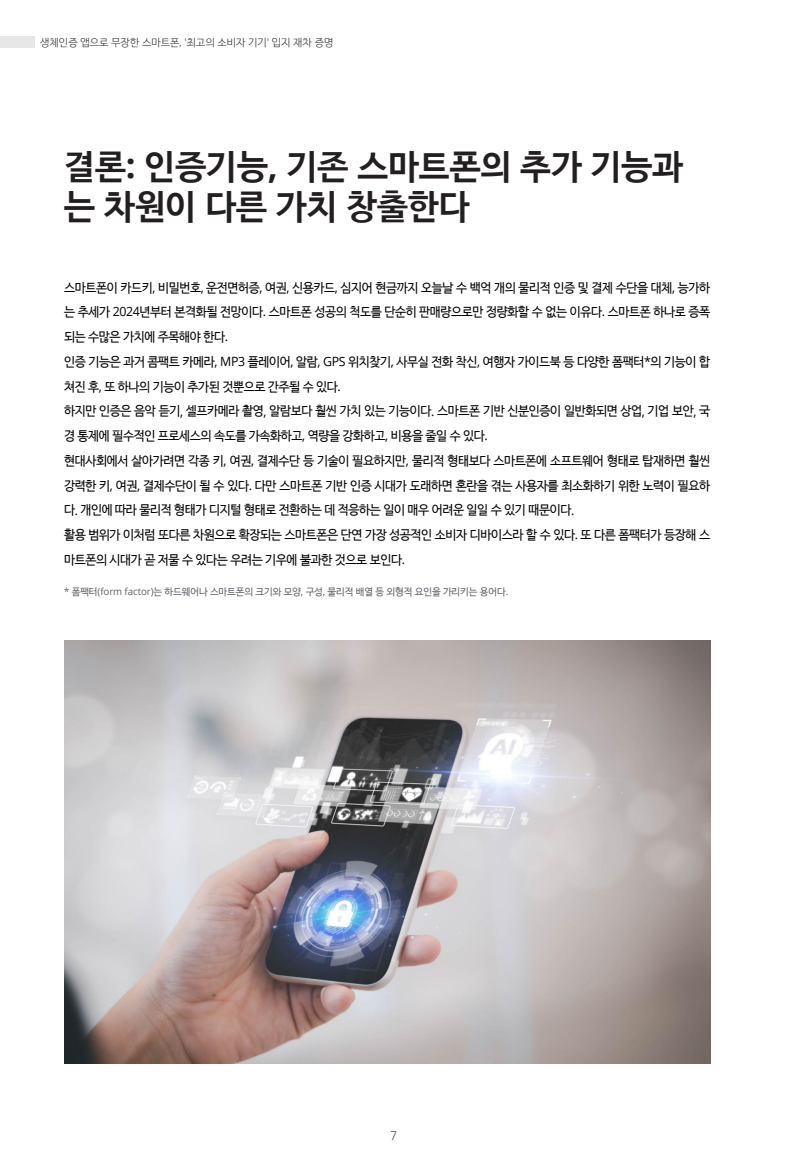
<style>
.page{position:relative;width:787px;height:1170px;background:#fff}
.page>*{position:absolute;margin:0;border:0;box-sizing:border-box;transform-origin:0 0}
.t1{font:700 34.5px/39px "Nanum Barun Gothic";color:#231f20}
.t2{font:12.75px/24.8px "Nanum Barun Gothic";letter-spacing:-.03em;color:#000}
.t3{font:300 12px "Open Sans";color:#231f20}
.t4{font:300 10.5px "Nanum Barun Gothic";color:#231f20}
.t5{font:9.75px "Nanum Barun Gothic";letter-spacing:-.01em;color:#5f6369}
.s1{font-family:"Open Sans"}
</style>
<div class="page">
<div style="left:0;top:36px;width:35px;height:12px;background:#e6e7e6"></div>
<img style="left:64px;top:640px;width:646px;height:423px">
<p class="t4" style="left:40px;top:37px;width:295px">생체인증 앱으로 무장한 스마트폰<span class="s1">, '</span>최고의 소비자 기기<span class="s1">'</span> 입지 재차 증명</p>
<p class="t1" style="left:64px;top:149px;width:620px">결론<span class="s1">:</span> 인증기능<span class="s1">,</span> 기존 스마트폰의 추가 기능과 는 차원이 다른 가치 창출한다</p>
<p class="t2" style="left:64px;top:275px;width:647px;text-align:justify">스마트폰이 카드키<span class="s1">,</span> 비밀번호<span class="s1">,</span> 운전면허증<span class="s1">,</span> 여권<span class="s1">,</span> 신용카드<span class="s1">,</span> 심지어 현금까지 오늘날 수 백억 개의 물리적 인증 및 결제 수단을 대체<span class="s1">,</span> 능가하 는 추세가 <span class="s1">2024</span>년부터 본격화될 전망이다<span class="s1">.</span> 스마트폰 성공의 척도를 단순히 판매량으로만 정량화할 수 없는 이유다<span class="s1">.</span> 스마트폰 하나로 증폭 되는 수많은 가치에 주목해야 한다<span class="s1">.</span></p>
<p class="t2" style="left:64px;top:350px;width:647px">인증 기능은 과거 콤팩트 카메라<span class="s1">, MP3</span> 플레이어<span class="s1">,</span> 알람<span class="s1">, GPS</span> 위치찾기<span class="s1">,</span> 사무실 전화 착신<span class="s1">,</span> 여행자 가이드북 등 다양한 폼팩터<span class="s1">*</span>의 기능이 합 쳐진 후<span class="s1">,</span> 또 하나의 기능이 추가된 것뿐으로 간주될 수 있다<span class="s1">.</span></p>
<p class="t2" style="left:64px;top:399px;width:647px">하지만 인증은 음악 듣기<span class="s1">,</span> 셀프카메라 촬영<span class="s1">,</span> 알람보다 훨씬 가치 있는 기능이다<span class="s1">.</span> 스마트폰 기반 신분인증이 일반화되면 상업<span class="s1">,</span> 기업 보안<span class="s1">,</span> 국 경 통제에 필수적인 프로세스의 속도를 가속화하고<span class="s1">,</span> 역량을 강화하고<span class="s1">,</span> 비용을 줄일 수 있다<span class="s1">.</span></p>
<p class="t2" style="left:64px;top:449px;width:647px;text-align:justify">현대사회에서 살아가려면 각종 키<span class="s1">,</span> 여권<span class="s1">,</span> 결제수단 등 기술이 필요하지만<span class="s1">,</span> 물리적 형태보다 스마트폰에 소프트웨어 형태로 탑재하면 훨씬 강력한 키<span class="s1">,</span> 여권<span class="s1">,</span> 결제수단이 될 수 있다<span class="s1">.</span> 다만 스마트폰 기반 인증 시대가 도래하면 혼란을 겪는 사용자를 최소화하기 위한 노력이 필요하 다<span class="s1">.</span> 개인에 따라 물리적 형태가 디지털 형태로 전환하는 데 적응하는 일이 매우 어려운 일일 수 있기 때문이다<span class="s1">.</span></p>
<p class="t2" style="left:64px;top:523px;width:647px">활용 범위가 이처럼 또다른 차원으로 확장되는 스마트폰은 단연 가장 성공적인 소비자 디바이스라 할 수 있다<span class="s1">.</span> 또 다른 폼팩터가 등장해 스 마트폰의 시대가 곧 저물 수 있다는 우려는 기우에 불과한 것으로 보인다<span class="s1">.</span></p>
<p class="t5" style="left:64px;top:587px;width:446px"><span class="s1">*</span> 폼팩터<span class="s1">(form factor)</span>는 하드웨어나 스마트폰의 크기와 모양<span class="s1">,</span> 구성<span class="s1">,</span> 물리적 배열 등 외형적 요인을 가리키는 용어다<span class="s1">.</span></p>
<p class="t3" style="left:390px;top:1127px;width:8px">7</p>
</div>
